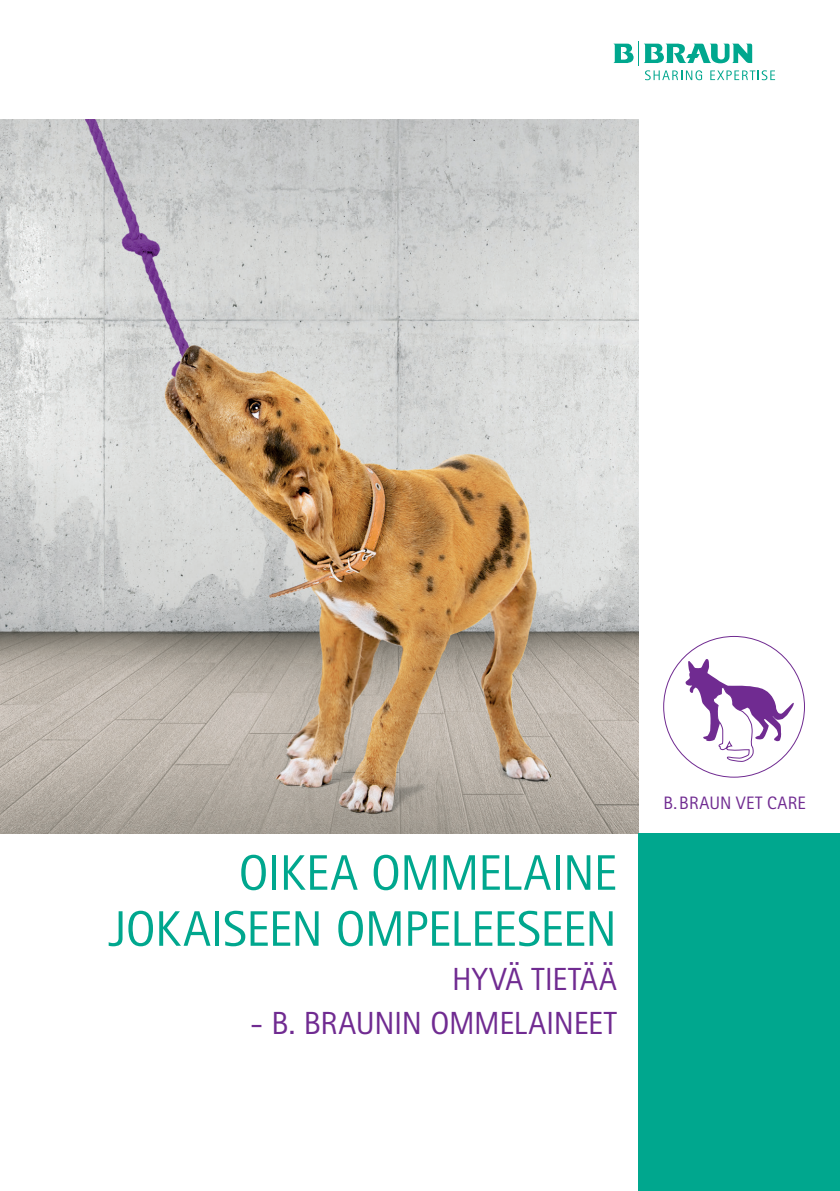
<style>
.page{position:relative;width:840px;height:1191px;background:#fff}
.page>*{position:absolute;margin:0;border:0;box-sizing:border-box;transform-origin:0 0}
.Headline{font:50px "Rotis Sans Serif Pro";letter-spacing:-.01em;color:#00a78e}
.Headline-2{font:32px "Rotis Sans Serif Pro";letter-spacing:-.01em;color:#702b91}
.body{font:18px "Rotis Sans Serif Pro";letter-spacing:.015em;color:#702b91}
</style>
<div class="page">
<img style="left:0;top:119px;width:638px;height:714px">
<div style="left:638px;top:833px;width:201px;height:358px;background:#00a78e"></div>
<svg style="left:613px;top:41px;width:161px;height:39px"></svg>
<svg style="left:685px;top:659px;width:108px;height:104px"></svg>
<p class="Headline" style="left:238px;top:843px;width:379px">OIKEA OMMELAINE</p>
<p class="Headline" style="left:109px;top:899px;width:509px">JOKAISEEN OMPELEESEEN</p>
<p class="Headline-2" style="left:452px;top:960px;width:166px">HYVÄ TIETÄÄ</p>
<p class="Headline-2" style="left:250px;top:1004px;width:368px">- B. BRAUNIN OMMELAINEET</p>
<p class="body" style="left:663px;top:792px;width:144px">B. BRAUN VET CARE</p>
</div>
